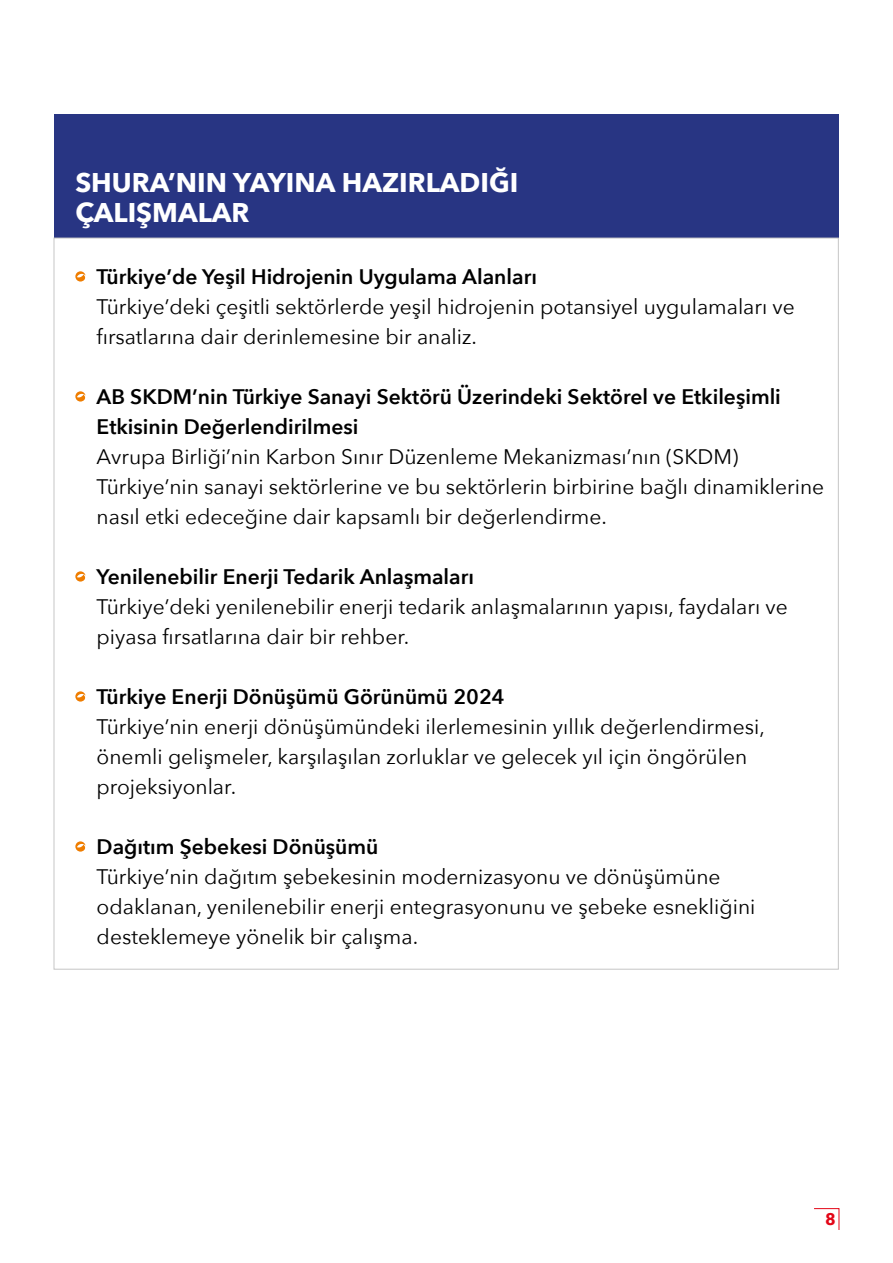
<style>
.page{position:relative;width:893px;height:1263px;background:#fff}
.page>*{position:absolute;margin:0;border:0;box-sizing:border-box;transform-origin:0 0}
.t1{font:700 27px/30px "Avenir Next";color:#fff}
.t2{font:21px/30px "Avenir Next";color:#000}
.t3{font:600 21px/30px "Avenir Next";color:#000}
.t4{font:700 16.5px "Avenir Next";color:#e30617}
</style>
<div class="page">
<svg style="left:75px;top:271px;width:11px;height:11px"></svg>
<svg style="left:75px;top:391px;width:11px;height:11px"></svg>
<svg style="left:75px;top:571px;width:11px;height:11px"></svg>
<svg style="left:75px;top:691px;width:11px;height:11px"></svg>
<svg style="left:75px;top:841px;width:11px;height:11px"></svg>
<div style="left:54px;top:114px;width:784px;height:124px;background:#283583"></div>
<svg style="left:814px;top:1208px;width:26px;height:22px"></svg>
<p class="t1" style="left:75px;top:167px;width:445px">SHURA’NIN YAYINA HAZIRLADIĞI<br>ÇALIŞMALAR</p>
<p class="t3" style="left:97px;top:261px;width:442px">Türkiye’de Yeşil Hidrojenin Uygulama Alanları</p>
<p class="t2" style="left:97px;top:291px;width:700px">Türkiye’deki çeşitli sektörlerde yeşil hidrojenin potansiyel uygulamaları ve fırsatlarına dair derinlemesine bir analiz.</p>
<p class="t3" style="left:97px;top:381px;width:686px">AB SKDM’nin Türkiye Sanayi Sektörü Üzerindeki Sektörel ve Etkileşimli<br>Etkisinin Değerlendirilmesi</p>
<p class="t2" style="left:97px;top:441px;width:729px">Avrupa Birliği’nin Karbon Sınır Düzenleme Mekanizması’nın (SKDM)<br>Türkiye’nin sanayi sektörlerine ve bu sektörlerin birbirine bağlı dinamiklerine nasıl etki edeceğine dair kapsamlı bir değerlendirme.</p>
<p class="t3" style="left:97px;top:561px;width:379px">Yenilenebilir Enerji Tedarik Anlaşmaları</p>
<p class="t2" style="left:97px;top:591px;width:693px">Türkiye’deki yenilenebilir enerji tedarik anlaşmalarının yapısı, faydaları ve piyasa fırsatlarına dair bir rehber.</p>
<p class="t3" style="left:97px;top:681px;width:410px">Türkiye Enerji Dönüşümü Görünümü 2024</p>
<p class="t2" style="left:97px;top:711px;width:670px">Türkiye’nin enerji dönüşümündeki ilerlemesinin yıllık değerlendirmesi, önemli gelişmeler, karşılaşılan zorluklar ve gelecek yıl için öngörülen projeksiyonlar.</p>
<p class="t3" style="left:97px;top:831px;width:283px">Dağıtım Şebekesi Dönüşümü</p>
<p class="t2" style="left:97px;top:861px;width:660px">Türkiye’nin dağıtım şebekesinin modernizasyonu ve dönüşümüne odaklanan, yenilenebilir enerji entegrasyonunu ve şebeke esnekliğini desteklemeye yönelik bir çalışma.</p>
<p class="t4" style="left:825px;top:1205px;width:12px">8</p>
</div>
